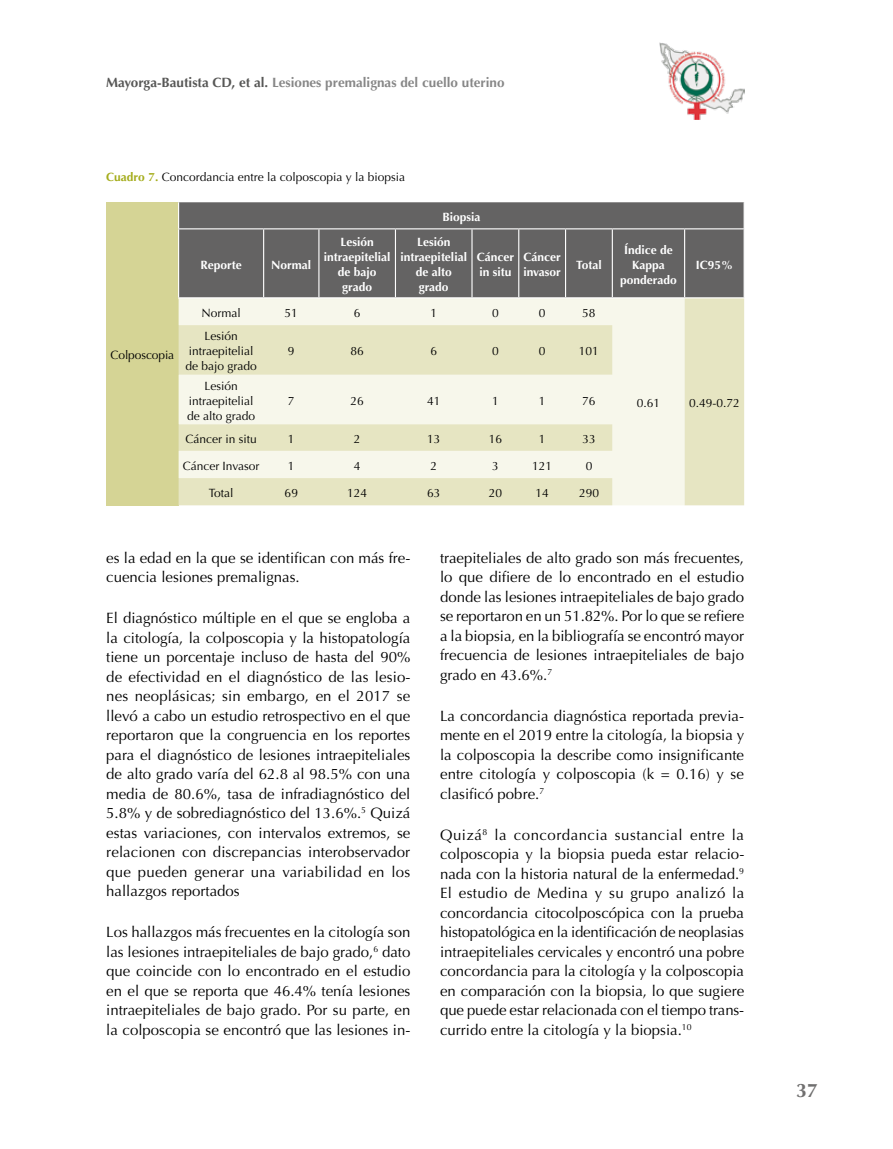
<style>
.page{position:relative;width:893px;height:1149px;background:#fff}
.page>*{position:absolute;margin:0;border:0;box-sizing:border-box;transform-origin:0 0}
.t1{font:700 19.5px "Optima";color:#706f6f}
.t2{font:15px/19.5px "Optima";color:#000;text-align:justify}
.t3{font:700 13.5px "Optima";color:#878787}
.t4{font:12px/15px "Optima";color:#000;text-align:center}
.t5{font:700 12px/15px "Optima";color:#fff;text-align:center}
.s1{color:#575756}
.s2{font-weight:700;color:#a5ad1d}
</style>
<div class="page">
<div style="left:106px;top:202px;width:73px;height:303px;background:#d5d495"></div>
<div style="left:179px;top:202px;width:565px;height:95px;background:#646363"></div>
<svg style="left:179px;top:298px;width:565px;height:207px;fill:#f7f7eb"></svg>
<svg style="left:178px;top:202px;width:1px;height:26px"></svg>
<hr style="left:178px;top:229px;width:1px;height:68px;background:#fff">
<hr style="left:263px;top:229px;width:1px;height:68px;background:#fff">
<hr style="left:318px;top:229px;width:1px;height:68px;background:#fff">
<hr style="left:395px;top:229px;width:1px;height:68px;background:#fff">
<hr style="left:471px;top:229px;width:2px;height:68px;background:#fff">
<hr style="left:518px;top:229px;width:1px;height:68px;background:#fff">
<hr style="left:565px;top:229px;width:1px;height:68px;background:#fff">
<hr style="left:612px;top:229px;width:1px;height:68px;background:#fff">
<hr style="left:684px;top:229px;width:1px;height:68px;background:#fff">
<hr style="left:178px;top:228px;width:86px;height:1px;background:#fff">
<hr style="left:264px;top:228px;width:55px;height:1px;background:#fff">
<hr style="left:319px;top:228px;width:76px;height:1px;background:#fff">
<hr style="left:395px;top:228px;width:77px;height:1px;background:#fff">
<hr style="left:472px;top:228px;width:47px;height:1px;background:#fff">
<hr style="left:519px;top:228px;width:47px;height:1px;background:#fff">
<hr style="left:566px;top:228px;width:46px;height:1px;background:#fff">
<hr style="left:612px;top:228px;width:73px;height:1px;background:#fff">
<hr style="left:685px;top:228px;width:60px;height:1px;background:#fff">
<hr style="left:178px;top:297px;width:86px;height:1px;background:#fff">
<img style="left:659px;top:43px;width:85px;height:76px">
<p class="t3" style="left:106px;top:75px;width:400px"><span class="s1">Mayorga-Bautista CD, et al.</span> Lesiones premalignas del cuello uterino</p>
<p class="t4" style="left:106px;top:170px;width:300px"><span class="s2">Cuadro 7.</span> Concordancia entre la colposcopia y la biopsia</p>
<p class="t5" style="left:442px;top:210px;width:40px">Biopsia</p>
<p class="t5" style="left:200px;top:257px;width:43px">Reporte</p>
<p class="t5" style="left:271px;top:257px;width:42px">Normal</p>
<p class="t5" style="left:324px;top:235px;width:68px">Lesión intraepitelial de bajo grado</p>
<p class="t5" style="left:400px;top:235px;width:68px">Lesión intraepitelial de alto grado</p>
<p class="t5" style="left:477px;top:250px;width:39px;text-align:left">Cáncer in situ</p>
<p class="t5" style="left:523px;top:250px;width:39px;text-align:left">Cáncer invasor</p>
<p class="t5" style="left:576px;top:257px;width:27px">Total</p>
<p class="t4" style="left:111px;top:348px;width:65px">Colposcopia</p>
<p class="t4" style="left:201px;top:305px;width:41px">Normal</p>
<p class="t4" style="left:285px;top:305px;width:15px">51</p>
<p class="t4" style="left:354px;top:305px;width:8px">6</p>
<p class="t4" style="left:430px;top:305px;width:8px">1</p>
<p class="t4" style="left:492px;top:305px;width:8px">0</p>
<p class="t4" style="left:539px;top:305px;width:8px">0</p>
<p class="t4" style="left:582px;top:305px;width:15px">58</p>
<p class="t4" style="left:186px;top:329px;width:73px">Lesión intraepitelial de bajo grado</p>
<p class="t4" style="left:187px;top:378px;width:69px">Lesión intraepitelial de alto grado</p>
<p class="t4" style="left:288px;top:344px;width:8px">9</p>
<p class="t4" style="left:351px;top:344px;width:15px">86</p>
<p class="t4" style="left:430px;top:344px;width:8px">6</p>
<p class="t4" style="left:492px;top:344px;width:8px">0</p>
<p class="t4" style="left:539px;top:344px;width:8px">0</p>
<p class="t4" style="left:579px;top:344px;width:22px">101</p>
<p class="t4" style="left:288px;top:393px;width:8px">7</p>
<p class="t4" style="left:351px;top:393px;width:15px">26</p>
<p class="t4" style="left:427px;top:393px;width:15px">41</p>
<p class="t4" style="left:492px;top:393px;width:8px">1</p>
<p class="t4" style="left:539px;top:393px;width:8px">1</p>
<p class="t4" style="left:582px;top:393px;width:15px">76</p>
<p class="t4" style="left:185px;top:431px;width:73px">Cáncer in situ</p>
<p class="t4" style="left:288px;top:431px;width:8px">1</p>
<p class="t4" style="left:354px;top:431px;width:8px">2</p>
<p class="t4" style="left:427px;top:431px;width:15px">13</p>
<p class="t4" style="left:489px;top:431px;width:15px">16</p>
<p class="t4" style="left:539px;top:431px;width:8px">1</p>
<p class="t4" style="left:582px;top:431px;width:15px">33</p>
<p class="t4" style="left:183px;top:458px;width:78px">Cáncer Invasor</p>
<p class="t4" style="left:288px;top:458px;width:8px">1</p>
<p class="t4" style="left:354px;top:458px;width:8px">4</p>
<p class="t4" style="left:430px;top:458px;width:8px">2</p>
<p class="t4" style="left:492px;top:458px;width:8px">3</p>
<p class="t4" style="left:532px;top:458px;width:22px">121</p>
<p class="t4" style="left:586px;top:458px;width:8px">0</p>
<p class="t4" style="left:209px;top:485px;width:26px">Total</p>
<p class="t4" style="left:285px;top:485px;width:15px">69</p>
<p class="t4" style="left:347px;top:485px;width:22px">124</p>
<p class="t4" style="left:427px;top:485px;width:15px">63</p>
<p class="t4" style="left:489px;top:485px;width:15px">20</p>
<p class="t4" style="left:536px;top:485px;width:15px">14</p>
<p class="t4" style="left:579px;top:485px;width:22px">290</p>
<p class="t5" style="left:620px;top:242px;width:58px">Índice de<br>Kappa ponderado</p>
<p class="t5" style="left:696px;top:257px;width:39px">IC95%</p>
<p class="t4" style="left:637px;top:395px;width:25px">0.61</p>
<p class="t4" style="left:689px;top:395px;width:52px">0.49-0.72</p>
<p class="t2" style="left:106px;top:548px;width:306px">es la edad en la que se identifican con más fre&shy;cuencia lesiones premalignas.</p>
<p class="t2" style="left:106px;top:608px;width:306px">El diagnóstico múltiple en el que se engloba a la citología, la colposcopia y la histopatología tiene un porcentaje incluso de hasta del 90% de efectividad en el diagnóstico de las lesio&shy;nes neoplásicas; sin embargo, en el 2017 se llevó a cabo un estudio retrospectivo en el que reportaron que la congruencia en los reportes para el diagnóstico de lesiones intraepiteliales de alto grado varía del 62.8 al 98.5% con una media de 80.6%, tasa de infradiagnóstico del 5.8% y de sobrediagnóstico del 13.6%.<sup>5</sup> Quizá estas variaciones, con intervalos extremos, se relacionen con discrepancias interobservador que pueden generar una variabilidad en los hallazgos reportados</p>
<p class="t2" style="left:106px;top:922px;width:306px">Los hallazgos más frecuentes en la citología son las lesiones intraepiteliales de bajo grado,<sup>6</sup> dato que coincide con lo encontrado en el estudio en el que se reporta que 46.4% tenía lesiones intraepiteliales de bajo grado. Por su parte, en la colposcopia se encontró que las lesiones in-</p>
<p class="t2" style="left:440px;top:548px;width:306px">traepiteliales de alto grado son más frecuentes, lo que difiere de lo encontrado en el estudio donde las lesiones intraepiteliales de bajo grado se reportaron en un 51.82%. Por lo que se refiere a la biopsia, en la bibliografía se encontró mayor frecuencia de lesiones intraepiteliales de bajo grado en 43.6%.<sup>7</sup></p>
<p class="t2" style="left:440px;top:705px;width:306px">La concordancia diagnóstica reportada previa&shy;mente en el 2019 entre la citología, la biopsia y la colposcopia la describe como insignificante entre citología y colposcopia (k = 0.16) y se clasificó pobre.<sup>7</sup></p>
<p class="t2" style="left:440px;top:824px;width:306px">Quizá<sup>8</sup> la concordancia sustancial entre la colposcopia y la biopsia pueda estar relacio&shy;nada con la historia natural de la enfermedad.<sup>9<br></sup>El estudio de Medina y su grupo analizó la concordancia citocolposcópica con la prueba histopatológica en la identificación de neoplasias intraepiteliales cervicales y encontró una pobre concordancia para la citología y la colposcopia en comparación con la biopsia, lo que sugiere que puede estar relacionada con el tiempo trans&shy;currido entre la citología y la biopsia.<sup>10</sup></p>
<h1 class="t1" style="left:796px;top:1079px;width:23px">37</h1>
</div>
